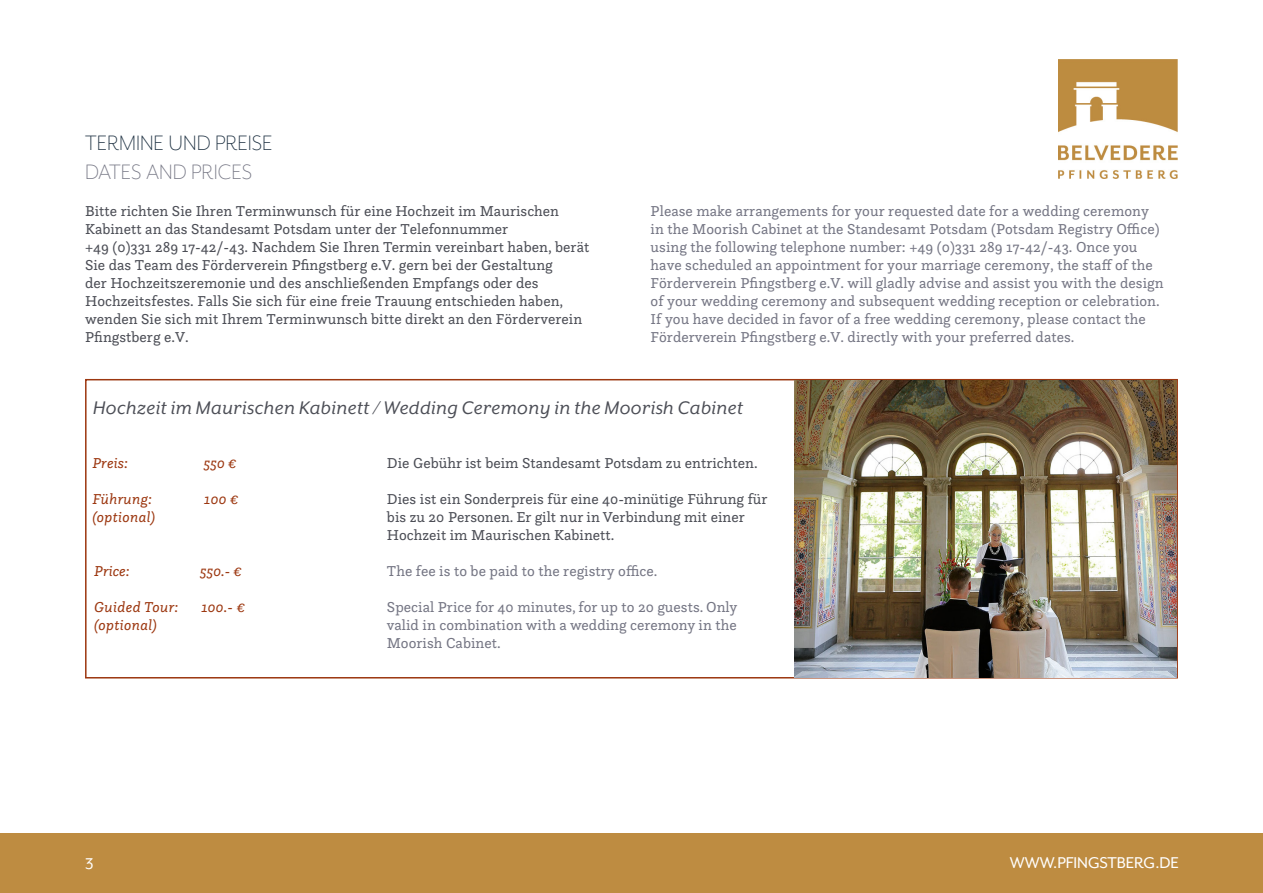
<style>
.page{position:relative;width:1263px;height:893px;background:#fff}
.page>*{position:absolute;margin:0;border:0;box-sizing:border-box;transform-origin:0 0}
.t1{font:300 24px "Mr Eaves XL San OT";color:#1d3041}
.t2{font:300 24px "Mr Eaves XL San OT";color:#757684}
.t3{font:italic 21px "Mr Eaves XL San OT";letter-spacing:.02em;color:#4c4e56}
.t4{font:18px "Mr Eaves XL San OT";color:#fff}
.t5{font:15px/18px "Questa Slab";color:#757684}
.t6{font:15px/18px "Questa Slab";color:#4c4e56}
.t7{font:italic 15px "Questa Slab";letter-spacing:.02em;color:#9c3710}
</style>
<div class="page">
<img style="left:1059px;top:60px;width:119px;height:118px">
<div style="left:0;top:833px;width:1263px;height:60px;background:#be8c41"></div>
<img style="left:794px;top:380px;width:383px;height:297px">
<h1 class="t1" style="left:85px;top:131px;width:189px">TERMINE UND PREISE</h1>
<h1 class="t2" style="left:85px;top:160px;width:168px">DATES AND PRICES</h1>
<p class="t6" style="left:85px;top:202px;width:506px">Bitte richten Sie Ihren Terminwunsch für eine Hochzeit im Maurischen Kabinett an das Standesamt Potsdam unter der Telefonnummer<br>+49 (0)331 289 17-42/-43. Nachdem Sie Ihren Termin vereinbart haben, berät Sie das Team des Förderverein Pfingstberg e.V. gern bei der Gestaltung<br>der Hochzeitszeremonie und des anschließenden Empfangs oder des Hochzeitsfestes. Falls Sie sich für eine freie Trauung entschieden haben, wenden Sie sich mit Ihrem Terminwunsch bitte direkt an den Förderverein Pfingstberg e.V.</p>
<p class="t5" style="left:651px;top:202px;width:514px">Please make arrangements for your requested date for a wedding ceremony in the Moorish Cabinet at the Standesamt Potsdam (Potsdam Registry Office) using the following telephone number: +49 (0)331 289 17-42/-43. Once you have scheduled an appointment for your marriage ceremony, the staff of the Förderverein Pfingstberg e.V. will gladly advise and assist you with the design of your wedding ceremony and subsequent wedding reception or celebration.<br>If you have decided in favor of a free wedding ceremony, please contact the Förderverein Pfingstberg e.V. directly with your preferred dates.</p>
<h2 class="t3" style="left:93px;top:397px;width:651px">Hochzeit im Maurischen Kabinett / Wedding Ceremony in the Moorish Cabinet</h2>
<p class="t7" style="left:92px;top:453px;width:37px">Preis:</p>
<p class="t7" style="left:204px;top:453px;width:34px">550 €</p>
<p class="t7" style="left:92px;top:489px;width:61px">Führung:</p>
<p class="t7" style="left:204px;top:489px;width:36px">100 €</p>
<p class="t7" style="left:92px;top:507px;width:64px">(optional)</p>
<p class="t5" style="left:387px;top:562px;width:272px">The fee is to be paid to the registry office.</p>
<p class="t5" style="left:387px;top:598px;width:352px;text-align:justify">Special Price for 40 minutes, for up to 20 guests. Only valid in combination with a wedding ceremony in the Moorish Cabinet.</p>
<p class="t6" style="left:387px;top:454px;width:372px">Die Gebühr ist beim Standesamt Potsdam zu entrichten.</p>
<p class="t6" style="left:387px;top:490px;width:382px">Dies ist ein Sonderpreis für eine 40-minütige Führung für bis zu 20 Personen. Er gilt nur in Verbindung mit einer<br>Hochzeit im Maurischen Kabinett.</p>
<p class="t7" style="left:94px;top:561px;width:37px">Price:</p>
<p class="t7" style="left:200px;top:561px;width:43px">550.- €</p>
<p class="t7" style="left:94px;top:597px;width:86px">Guided Tour:</p>
<p class="t7" style="left:201px;top:597px;width:45px">100.- €</p>
<p class="t7" style="left:94px;top:615px;width:64px">(optional)</p>
<p class="t4" style="left:85px;top:855px;width:10px">3</p>
<p class="t4" style="left:1010px;top:854px;width:171px">WWW.PFINGSTBERG.DE</p>
</div>
